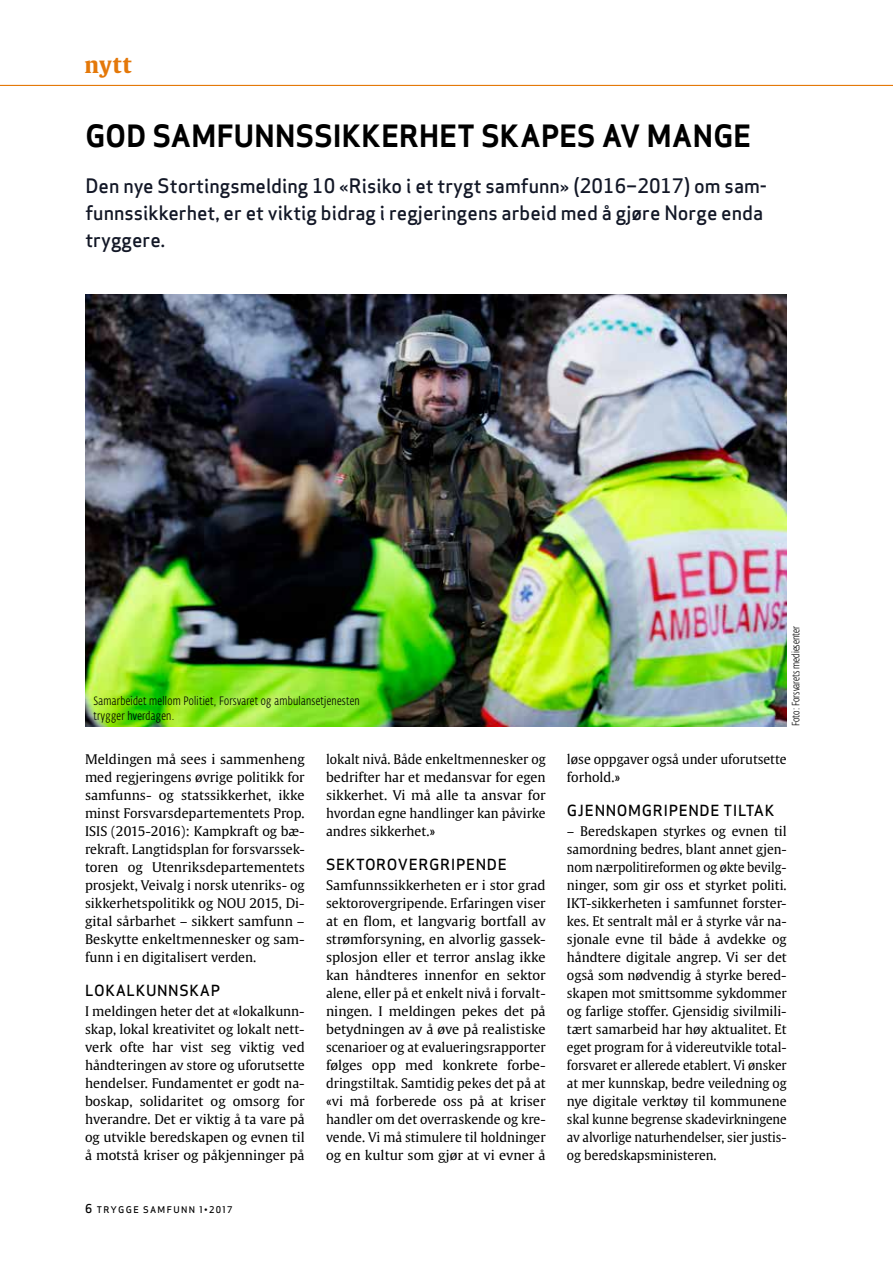
<style>
.page{position:relative;width:893px;height:1263px;background:#fff}
.page>*{position:absolute;margin:0;border:0;box-sizing:border-box;transform-origin:0 0}
.t1{font:30px "Apex Sans Bold T";letter-spacing:.01em;color:#000}
.t2{font:22.35px "Gulliver Bold Roman";color:#e47809}
.t3{font:19.5px/27px "Apex Sans Medium T";color:#121726}
.t4{font:15px "Apex Sans Medium T";letter-spacing:.04em;color:#000}
.t5{font:13.2px/18px "Gulliver Regular Roman";color:#000;text-align:justify}
.t6{font:300 12px/14.2px "Fedra Sans Cond Alt Std";letter-spacing:.025em;color:#000}
.t7{font:300 10.5px "Fedra Sans Cond Alt Std";color:#000}
.t8{font:9px "Apex Sans Medium C";letter-spacing:.15em;color:#000}
.s1{font-size:12px}
</style>
<div class="page">
<hr style="left:0;top:85px;width:893px;height:1px;background:#e47809">
<img style="left:85px;top:294px;width:702px;height:432px">
<h2 class="t2" style="left:84px;top:51px;width:49px">nytt</h2>
<h1 class="t1" style="left:85px;top:116px;width:667px">GOD SAMFUNNSSIKKERHET SKAPES AV MANGE</h1>
<h3 class="t3" style="left:85px;top:172px;width:683px">Den nye Stortingsmelding 10 «Risiko i et trygt samfunn» (2016–2017) om sam&shy;funnssikkerhet, er et viktig bidrag i regjeringens arbeid med å gjøre Norge enda tryggere.</h3>
<p class="t6" style="left:94px;top:694px;width:268px">Samarbeidet mellom Politiet, Forsvaret og ambulansetjenesten trygger hverdagen.</p>
<p class="t7" style="left:790px;top:726px;width:102px;rotate:-90deg">Foto: Forsvarets mediesenter</p>
<p class="t5" style="left:85px;top:750px;width:221px">Meldingen må sees i sammenheng med regjeringens øvrige politikk for samfunns- og statssikkerhet, ikke minst Forsvarsdepartementets Prop.<br>ISIS (2015-2016): Kampkraft og bæ&shy;rekraft. Langtidsplan for forsvarssek&shy;toren og Utenriksdepartementets prosjekt, Veivalg i norsk utenriks- og sikkerhetspolitikk og NOU 2015, Di&shy;gital sårbarhet – sikkert samfunn – Beskytte enkeltmennesker og sam&shy;funn i en digitalisert verden.</p>
<p class="t4" style="left:85px;top:981px;width:137px">LOKALKUNNSKAP</p>
<p class="t5" style="left:85px;top:1002px;width:221px">I meldingen heter det at «lokalkunn&shy;skap, lokal kreativitet og lokalt nett&shy;verk ofte har vist seg viktig ved håndteringen av store og uforutsette hendelser. Fundamentet er godt na&shy;boskap, solidaritet og omsorg for hverandre. Det er viktig å ta vare på og utvikle beredskapen og evnen til å motstå kriser og påkjenninger på</p>
<p class="t8" style="left:85px;top:1204px;width:149px"><span class="s1">6</span> TRYGGE SAMFUNN 1•2017</p>
<p class="t5" style="left:326px;top:750px;width:221px">lokalt nivå. Både enkeltmennesker og bedrifter har et medansvar for egen sikkerhet. Vi må alle ta ansvar for hvordan egne handlinger kan påvirke andres sikkerhet.»</p>
<p class="t4" style="left:326px;top:855px;width:182px">SEKTOROVERGRIPENDE</p>
<p class="t5" style="left:326px;top:876px;width:221px">Samfunnssikkerheten er i stor grad sektorovergripende. Erfaringen viser at en flom, et langvarig bortfall av strømforsyning, en alvorlig gassek&shy;splosjon eller et terror anslag ikke kan håndteres innenfor en sektor alene, eller på et enkelt nivå i forvalt&shy;ningen. I meldingen pekes det på betydningen av å øve på realistiske scenarioer og at evalueringsrapporter følges opp med konkrete forbe&shy;dringstiltak. Samtidig pekes det på at «vi må forberede oss på at kriser handler om det overraskende og kre&shy;vende. Vi må stimulere til holdninger og en kultur som gjør at vi evner å</p>
<p class="t5" style="left:567px;top:750px;width:221px">løse oppgaver også under uforutsette forhold.»</p>
<p class="t4" style="left:567px;top:801px;width:209px">GJENNOMGRIPENDE TILTAK</p>
<p class="t5" style="left:567px;top:822px;width:221px">– Beredskapen styrkes og evnen til samordning bedres, blant annet gjen&shy;nom nærpolitireformen og økte bevilg&shy;ninger, som gir oss et styrket politi.<br>IKT-sikkerheten i samfunnet forster&shy;kes. Et sentralt mål er å styrke vår na&shy;sjonale evne til både å avdekke og håndtere digitale angrep. Vi ser det også som nødvendig å styrke bered&shy;skapen mot smittsomme sykdommer og farlige stoffer. Gjensidig sivilmili&shy;tært samarbeid har høy aktualitet. Et eget program for å videreutvikle total&shy;forsvaret er allerede etablert. Vi ønsker at mer kunnskap, bedre veiledning og nye digitale verktøy til kommunene skal kunne begrense skadevirkningene av alvorlige naturhendelser, sier justis&shy;og beredskapsministeren.</p>
</div>
